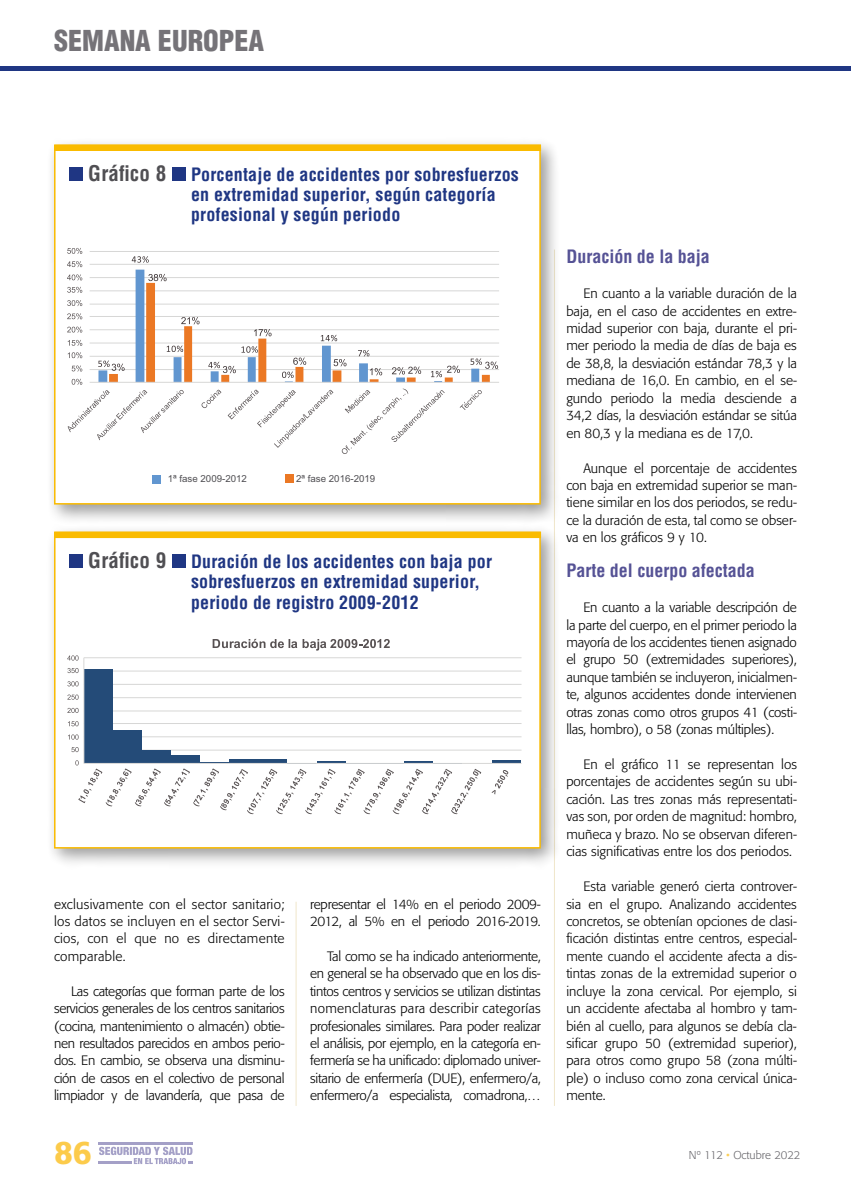
<style>
.page{position:relative;width:851px;height:1191px;background:#fff}
.page>*{position:absolute;margin:0;border:0;box-sizing:border-box;transform-origin:0 0}
.t1{font:500 32.4px "Formata";color:#fccb4b}
.t2{font:900 condensed 28.05px "Helvetica LT Std";color:#757378}
.t3{font:700 condensed 18px/20.2px "Helvetica LT Std";letter-spacing:.01em;color:#1f3683}
.t4{font:700 condensed 18px "Helvetica LT Std";color:#555295}
.t5{font:300 13.5px/17.4px "Formata";color:#000;text-align:justify}
.t6{font:300 13.5px/17.4px "Formata";letter-spacing:-.02em;color:#000}
.t7{font:300 11.25px "Formata";color:#68676c}
.t8{font:9.75px "Arial";color:#504f53}
.s1{font-size:21px;color:#504f53}
.s2{color:#fccf58}
</style>
<div class="page">
<hr style="left:0;top:67px;width:850px;height:4px;background:#1f3683">
<hr style="left:98px;top:1142px;width:95px;height:2px;background:#a4a0c7">
<hr style="left:98px;top:1161px;width:34px;height:3px;background:#a4a0c7">
<svg style="left:99px;top:1146px;width:94px;height:18px"></svg>
<hr style="left:554px;top:249px;width:1px;height:857px;background:#f0e6ca">
<hr style="left:296px;top:901px;width:1px;height:205px;background:#f0e6ca">
<div style="left:46px;top:137px;width:515px;height:388px;background:#000;opacity:.4"></div>
<div style="left:54px;top:145px;width:486px;height:359px;background:#fff;border:2px solid #fabb00"></div>
<div style="left:46px;top:524px;width:515px;height:345px;background:#000;opacity:.4"></div>
<div style="left:54px;top:531px;width:486px;height:317px;background:#fff;border:2px solid #fabb00"></div>
<div style="left:69px;top:167px;width:14px;height:14px;background:#1f3683"></div>
<div style="left:172px;top:167px;width:13px;height:14px;background:#1f3683"></div>
<div style="left:69px;top:554px;width:14px;height:14px;background:#1f3683"></div>
<div style="left:172px;top:554px;width:13px;height:14px;background:#1f3683"></div>
<div style="left:54px;top:145px;width:487px;height:6px;background:#fabb00"></div>
<div style="left:54px;top:531px;width:487px;height:7px;background:#fabb00;border:2px solid #fabb00"></div>
<hr style="left:90px;top:251px;width:409px;height:1px;background:#d7d7d6">
<hr style="left:90px;top:264px;width:409px;height:1px;background:#d7d7d6">
<hr style="left:90px;top:277px;width:409px;height:1px;background:#d7d7d6">
<hr style="left:90px;top:290px;width:409px;height:1px;background:#d7d7d6">
<hr style="left:90px;top:304px;width:409px;height:1px;background:#d7d7d6">
<hr style="left:90px;top:316px;width:409px;height:1px;background:#d7d7d6">
<hr style="left:90px;top:329px;width:409px;height:1px;background:#d7d7d6">
<hr style="left:90px;top:342px;width:409px;height:1px;background:#d7d7d6">
<hr style="left:90px;top:356px;width:409px;height:1px;background:#d7d7d6">
<hr style="left:90px;top:369px;width:409px;height:1px;background:#d7d7d6">
<hr style="left:90px;top:382px;width:409px;height:1px;background:#d7d7d6">
<svg style="left:132px;top:256px;width:17px;height:7px"></svg>
<svg style="left:67px;top:261px;width:15px;height:6px"></svg>
<svg style="left:67px;top:248px;width:15px;height:6px"></svg>
<svg style="left:67px;top:274px;width:431px;height:180px"></svg>
<div style="left:152px;top:475px;width:9px;height:8px;background:#6196d0"></div>
<div style="left:285px;top:475px;width:9px;height:8px;background:#eb7824"></div>
<hr style="left:84px;top:657px;width:437px;height:1px;background:#d7d7d6">
<hr style="left:84px;top:671px;width:437px;height:1px;background:#d7d7d6">
<hr style="left:84px;top:684px;width:437px;height:1px;background:#d7d7d6">
<hr style="left:84px;top:697px;width:437px;height:1px;background:#d7d7d6">
<hr style="left:84px;top:710px;width:437px;height:1px;background:#d7d7d6">
<hr style="left:84px;top:723px;width:437px;height:1px;background:#d7d7d6">
<hr style="left:84px;top:736px;width:437px;height:1px;background:#d7d7d6">
<hr style="left:84px;top:750px;width:437px;height:1px;background:#d7d7d6">
<div style="left:84px;top:669px;width:28px;height:94px;background:#244b78"></div>
<div style="left:113px;top:730px;width:28px;height:33px;background:#244b78"></div>
<div style="left:142px;top:750px;width:28px;height:13px;background:#244b78"></div>
<div style="left:171px;top:755px;width:28px;height:8px;background:#244b78"></div>
<hr style="left:492px;top:760px;width:28px;height:3px;background:#244b78">
<hr style="left:84px;top:763px;width:437px;height:1px;background:#d7d7d6">
<svg style="left:491px;top:770px;width:17px;height:24px"></svg>
<hr style="left:84px;top:658px;width:1px;height:105px;background:#d7d7d6">
<svg style="left:75px;top:760px;width:406px;height:54px"></svg>
<svg style="left:71px;top:747px;width:8px;height:5px"></svg>
<svg style="left:68px;top:734px;width:11px;height:5px"></svg>
<svg style="left:68px;top:721px;width:11px;height:5px"></svg>
<svg style="left:67px;top:708px;width:12px;height:5px"></svg>
<svg style="left:67px;top:694px;width:12px;height:5px"></svg>
<svg style="left:67px;top:681px;width:12px;height:5px"></svg>
<svg style="left:67px;top:668px;width:12px;height:5px"></svg>
<svg style="left:67px;top:655px;width:12px;height:5px"></svg>
<svg style="left:212px;top:639px;width:177px;height:11px"></svg>
<h2 class="t2" style="left:54px;top:23px;width:212px">SEMANA EUROPEA</h2>
<h3 class="t3" style="left:191px;top:164px;width:329px;text-indent:-103px"><span class="s1">Gráfico 8</span> Porcentaje de accidentes por sobresfuerzos en extremidad superior, según categoría profesional y según periodo</h3>
<p class="t8" style="left:168px;top:472px;width:81px">1ª fase 2009-2012</p>
<p class="t8" style="left:296px;top:472px;width:81px">2ª fase 2016-2019</p>
<h3 class="t3" style="left:191px;top:551px;width:302px;text-indent:-103px"><span class="s1">Gráfico 9</span> Duración de los accidentes con baja por sobresfuerzos en extremidad superior, periodo de registro 2009-2012</h3>
<p class="t5" style="left:54px;top:895px;width:232px">exclusivamente con el sector sanitario; los datos se incluyen en el sector Servi&shy;cios, con el que no es directamente comparable.</p>
<p class="t5" style="left:54px;top:982px;width:232px;text-indent:17px">Las categorías que forman parte de los servicios generales de los centros sanitarios (cocina, mantenimiento o almacén) obtie&shy;nen resultados parecidos en ambos perio&shy;dos. En cambio, se observa una disminu&shy;ción de casos en el colectivo de personal limpiador y de lavandería, que pasa de</p>
<p class="t6" style="left:310px;top:895px;width:232px">representar el 14% en el periodo 2009-<br>2012, al 5% en el periodo 2016-2019.</p>
<p class="t5" style="left:310px;top:947px;width:232px;text-indent:17px">Tal como se ha indicado anteriormente, en general se ha observado que en los dis&shy;tintos centros y servicios se utilizan distintas nomenclaturas para describir categorías profesionales similares. Para poder realizar el análisis, por ejemplo, en la categoría en&shy;fermería se ha unificado: diplomado univer&shy;sitario de enfermería (DUE), enfermero/a, enfermero/a especialista, comadrona,…</p>
<h3 class="t4" style="left:566px;top:245px;width:145px">Duración de la baja</h3>
<p class="t5" style="left:566px;top:285px;width:232px;text-indent:17px">En cuanto a la variable duración de la baja, en el caso de accidentes en extre&shy;midad superior con baja, durante el pri&shy;mer periodo la media de días de baja es de 38,8, la desviación estándar 78,3 y la mediana de 16,0. En cambio, en el se&shy;gundo periodo la media desciende a 34,2 días, la desviación estándar se sitúa en 80,3 y la mediana es de 17,0.</p>
<p class="t5" style="left:566px;top:459px;width:232px;text-indent:17px">Aunque el porcentaje de accidentes con baja en extremidad superior se man&shy;tiene similar en los dos periodos, se redu&shy;ce la duración de esta, tal como se obser&shy;va en los gráficos 9 y 10.</p>
<h3 class="t4" style="left:566px;top:559px;width:190px">Parte del cuerpo afectada</h3>
<p class="t5" style="left:566px;top:599px;width:232px;text-indent:17px">En cuanto a la variable descripción de la parte del cuerpo, en el primer periodo la mayoría de los accidentes tienen asignado el grupo 50 (extremidades superiores), aunque también se incluyeron, inicialmen&shy;te, algunos accidentes donde intervienen otras zonas como otros grupos 41 (costi&shy;llas, hombro), o 58 (zonas múltiples).</p>
<p class="t5" style="left:566px;top:755px;width:232px;text-indent:17px">En el gráfico 11 se representan los porcentajes de accidentes según su ubi&shy;cación. Las tres zonas más representati&shy;vas son, por orden de magnitud: hombro, muñeca y brazo. No se observan diferen&shy;cias significativas entre los dos periodos.</p>
<p class="t5" style="left:566px;top:877px;width:232px;text-indent:17px">Esta variable generó cierta controver&shy;sia en el grupo. Analizando accidentes concretos, se obtenían opciones de clasi&shy;ficación distintas entre centros, especial&shy;mente cuando el accidente afecta a dis&shy;tintas zonas de la extremidad superior o incluye la zona cervical. Por ejemplo, si un accidente afectaba al hombro y tam&shy;bién al cuello, para algunos se debía cla&shy;sificar grupo 50 (extremidad superior), para otros como grupo 58 (zona múlti&shy;ple) o incluso como zona cervical única&shy;mente.</p>
<h1 class="t1" style="left:54px;top:1132px;width:39px">86</h1>
<p class="t7" style="left:688px;top:1148px;width:113px">Nº 112 <span class="s2">•</span> Octubre 2022</p>
</div>
